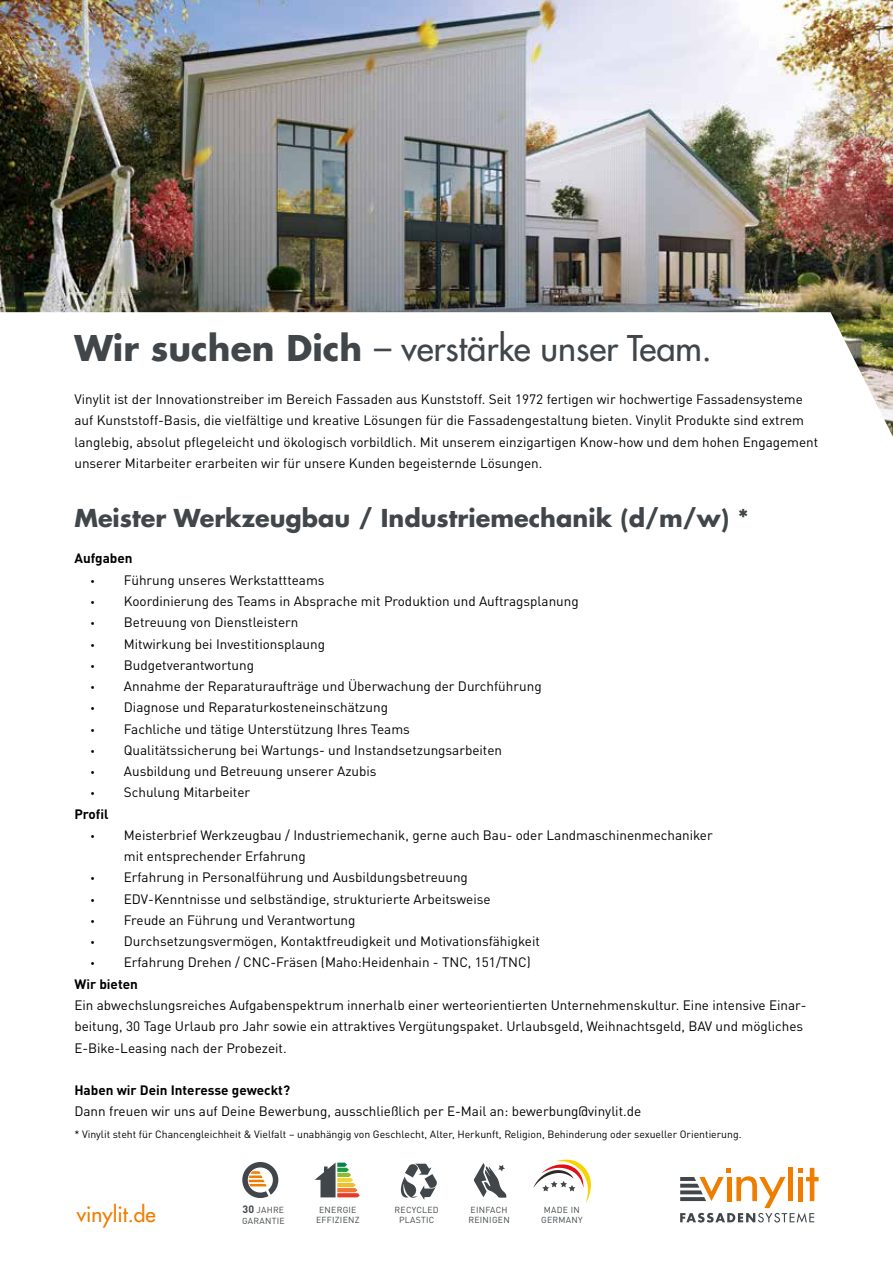
<style>
.page{position:relative;width:893px;height:1263px;background:#fff}
.page>*{position:absolute;margin:0;border:0;box-sizing:border-box;transform-origin:0 0}
.t1{font:500 34.5px "Futura LT Pro";color:#404649}
.t2{font:700 24px "Futura LT Pro";color:#404649}
.t3{font:500 21px "Futura LT Pro";color:#ef7d00}
.t4{font:13.5px/21.3px "DIN Pro";color:#000}
.t5{font:700 13.5px "DIN Pro";color:#000}
.t6{font:10.5px "DIN Pro";color:#000}
.t7{font:8.7px/10.5px "DIN Pro";letter-spacing:.03em;color:#404649;text-align:center}
.s1{font-weight:700}
.s2{font-family:"Myriad Pro"}
.s3{font-weight:700;font-size:10.65px}
</style>
<div class="page">
<svg style="left:680px;top:1168px;width:139px;height:54px"></svg>
<img style="left:0;top:0;width:893px;height:312px">
<svg style="left:0;top:312px;width:893px;height:125px"></svg>
<svg style="left:315px;top:1162px;width:45px;height:35px"></svg>
<svg style="left:401px;top:1163px;width:36px;height:37px"></svg>
<svg style="left:242px;top:1162px;width:36px;height:36px"></svg>
<svg style="left:474px;top:1163px;width:32px;height:35px"></svg>
<svg style="left:533px;top:1159px;width:58px;height:44px"></svg>
<h1 class="t1" style="left:74px;top:323px;width:639px"><span class="s1">Wir suchen Dich</span> – verstärke unser Team.</h1>
<p class="t4" style="left:74px;top:387px;width:745px">Vinylit ist der Innovationstreiber im Bereich Fassaden aus Kunststoff. Seit 1972 fertigen wir hochwertige Fassadensysteme auf Kunststoff-Basis, die vielfältige und kreative Lösungen für die Fassadengestaltung bieten. Vinylit Produkte sind extrem langlebig, absolut pflegeleicht und ökologisch vorbildlich. Mit unserem einzigartigen Know-how und dem hohen Engagement unserer Mitarbeiter erarbeiten wir für unsere Kunden begeisternde Lösungen.</p>
<h2 class="t2" style="left:74px;top:499px;width:676px">Meister Werkzeugbau / Industriemechanik (d/m/w) *</h2>
<p class="t5" style="left:74px;top:546px;width:60px">Aufgaben</p>
<p class="t4" style="left:91px;top:568px;width:235px"><span class="s2">•</span> Führung unseres Werkstattteams</p>
<p class="t4" style="left:91px;top:589px;width:489px"><span class="s2">•</span> Koordinierung des Teams in Absprache mit Produktion und Auftragsplanung</p>
<p class="t4" style="left:91px;top:610px;width:209px"><span class="s2">•</span> Betreuung von Dienstleistern</p>
<p class="t4" style="left:91px;top:632px;width:236px"><span class="s2">•</span> Mitwirkung bei Investitionsplaung</p>
<p class="t4" style="left:91px;top:653px;width:165px"><span class="s2">•</span> Budgetverantwortung</p>
<p class="t4" style="left:91px;top:674px;width:452px"><span class="s2">•</span> Annahme der Reparaturaufträge und Überwachung der Durchführung</p>
<p class="t4" style="left:91px;top:695px;width:299px"><span class="s2">•</span> Diagnose und Reparaturkosteneinschätzung</p>
<p class="t4" style="left:91px;top:717px;width:321px"><span class="s2">•</span> Fachliche und tätige Unterstützung Ihres Teams</p>
<p class="t4" style="left:91px;top:738px;width:413px"><span class="s2">•</span> Qualitätssicherung bei Wartungs- und Instandsetzungsarbeiten</p>
<p class="t4" style="left:91px;top:759px;width:287px"><span class="s2">•</span> Ausbildung und Betreuung unserer Azubis</p>
<p class="t4" style="left:74px;top:780px;width:177px;text-indent:17px"><span class="s2">•</span> Schulung Mitarbeiter<br><span class="s1">Profil</span></p>
<p class="t4" style="left:124px;top:823px;width:590px;text-indent:-33px"><span class="s2">•</span> Meisterbrief Werkzeugbau / Industriemechanik, gerne auch Bau- oder Landmaschinenmechaniker mit entsprechender Erfahrung</p>
<p class="t4" style="left:91px;top:865px;width:378px"><span class="s2">•</span> Erfahrung in Personalführung und Ausbildungsbetreuung</p>
<p class="t4" style="left:91px;top:887px;width:401px"><span class="s2">•</span> EDV-Kenntnisse und selbständige, strukturierte Arbeitsweise</p>
<p class="t4" style="left:91px;top:908px;width:266px"><span class="s2">•</span> Freude an Führung und Verantwortung</p>
<p class="t4" style="left:91px;top:929px;width:450px"><span class="s2">•</span> Durchsetzungsvermögen, Kontaktfreudigkeit und Motivationsfähigkeit</p>
<p class="t4" style="left:74px;top:951px;width:458px;text-indent:17px"><span class="s2">•</span> Erfahrung Drehen / CNC-Fräsen (Maho:Heidenhain - TNC, 151/TNC)<br><span class="s1">Wir bieten</span></p>
<p class="t4" style="left:74px;top:993px;width:734px">Ein abwechslungsreiches Aufgabenspektrum innerhalb einer werteorientierten Unternehmenskultur. Eine intensive Einar&shy;beitung, 30 Tage Urlaub pro Jahr sowie ein attraktives Vergütungspaket. Urlaubsgeld, Weihnachtsgeld, BAV und mögliches<br>E-Bike-Leasing nach der Probezeit.</p>
<p class="t5" style="left:74px;top:1079px;width:217px">Haben wir Dein Interesse geweckt?</p>
<p class="t4" style="left:74px;top:1099px;width:568px">Dann freuen wir uns auf Deine Bewerbung, ausschließlich per E-Mail an: bewerbung@vinylit.de</p>
<p class="t6" style="left:74px;top:1125px;width:669px">* Vinylit steht für Chancengleichheit &amp; Vielfalt – unabhängig von Geschlecht, Alter, Herkunft, Religion, Behinderung oder sexueller Orientierung.</p>
<h3 class="t3" style="left:77px;top:1198px;width:80px">vinylit.de</h3>
<p class="t7" style="left:242px;top:1204px;width:44px;text-align:left"><span class="s3">30</span> JAHRE<br>GARANTIE</p>
<p class="t7" style="left:541px;top:1203px;width:43px">MADE IN<br>GERMANY</p>
<p class="t7" style="left:316px;top:1203px;width:45px">ENERGIE<br>EFFIZIENZ</p>
<p class="t7" style="left:395px;top:1203px;width:46px">RECYCLED<br>PLASTIC</p>
<p class="t7" style="left:468px;top:1203px;width:43px;text-align:left">EINFACH<br>REINIGEN</p>
</div>
